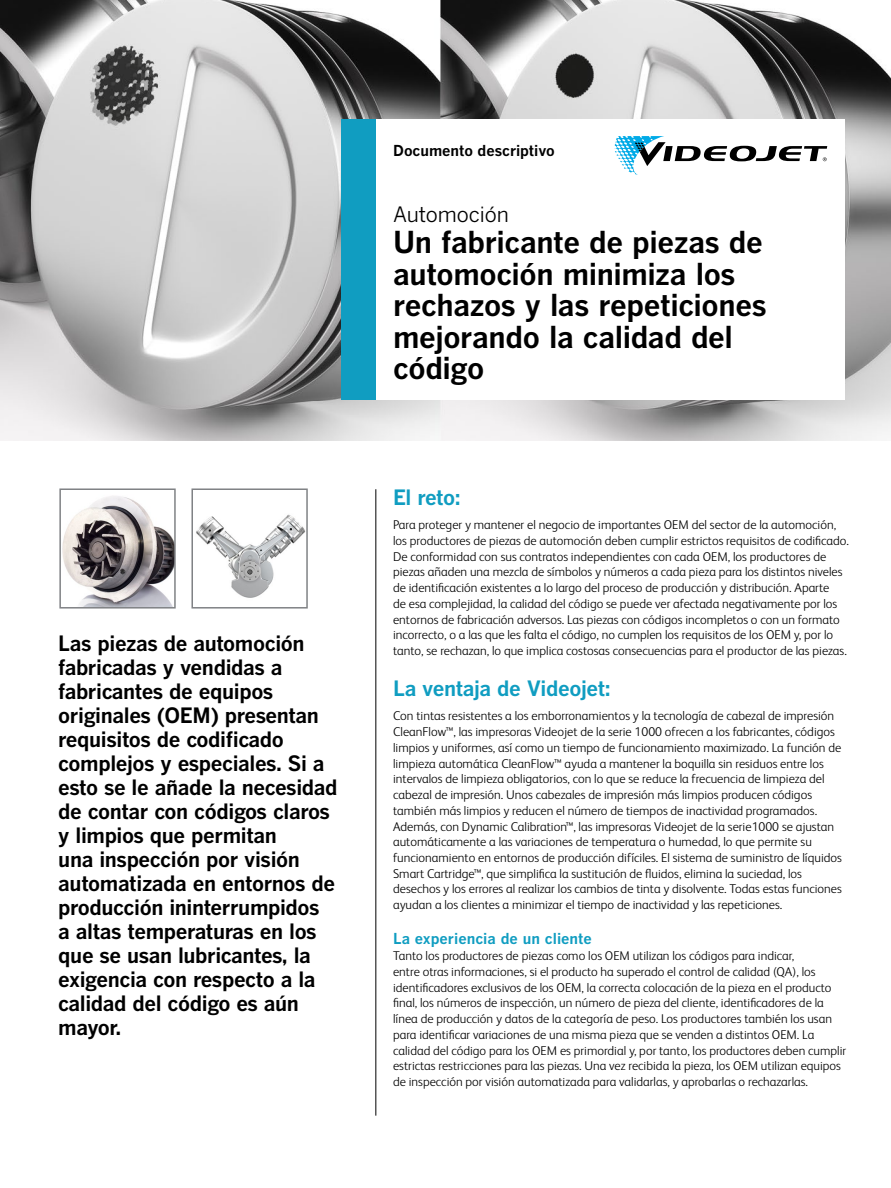
<style>
.page{position:relative;width:891px;height:1188px;background:#fff}
.page>*{position:absolute;margin:0;border:0;box-sizing:border-box;transform-origin:0 0}
.t1{font:700 30px/31.5px "Benton Gothic";letter-spacing:-.015em;color:#000}
.t2{font:700 21px/24px "Benton Gothic";letter-spacing:-.02em;color:#000}
.t3{font:700 21px "Benton Gothic";letter-spacing:-.02em;color:#109dc1}
.t4{font:21px "Benton Gothic";letter-spacing:-.005em;color:#000}
.t5{font:700 15px "Benton Gothic";color:#109dc1}
.t6{font:700 15px "Benton Gothic";letter-spacing:-.005em;color:#000}
.t7{font:300 12.75px/15.8px "FS Albert Pro";color:#000}
</style>
<div class="page">
<img style="left:0;top:0;width:891px;height:441px">
<div style="left:376px;top:119px;width:469px;height:281px;background:#fff"></div>
<div style="left:341px;top:119px;width:35px;height:281px;background:#109dc1"></div>
<svg style="left:615px;top:136px;width:212px;height:39px"></svg>
<hr style="left:375px;top:489px;width:1px;height:627px;background:#000">
<img style="left:62px;top:496px;width:111px;height:110px">
<div style="left:59px;top:488px;width:117px;height:121px;border:2px solid #808285"></div>
<img style="left:196px;top:514px;width:109px;height:84px">
<div style="left:191px;top:488px;width:117px;height:121px;border:2px solid #808285"></div>
<p class="t2" style="left:58px;top:631px;width:281px">Las piezas de automoción fabricadas y vendidas a fabricantes de equipos originales (OEM) presentan requisitos de codificado complejos y especiales. Si a esto se le añade la necesidad de contar con códigos claros y limpios que permitan<br>una inspección por visión automatizada en entornos de producción ininterrumpidos<br>a altas temperaturas en los que se usan lubricantes, la exigencia con respecto a la calidad del código es aún mayor.</p>
<p class="t6" style="left:393px;top:142px;width:163px">Documento descriptivo</p>
<h2 class="t4" style="left:393px;top:202px;width:117px">Automoción</h2>
<h1 class="t1" style="left:393px;top:227px;width:375px">Un fabricante de piezas de automoción minimiza los rechazos y las repeticiones mejorando la calidad del código</h1>
<h2 class="t3" style="left:393px;top:485px;width:69px">El reto:</h2>
<p class="t7" style="left:393px;top:516px;width:457px">Para proteger y mantener el negocio de importantes OEM del sector de la automoción, los productores de piezas de automoción deben cumplir estrictos requisitos de codificado.<br>De conformidad con sus contratos independientes con cada OEM, los productores de piezas añaden una mezcla de símbolos y números a cada pieza para los distintos niveles de identificación existentes a lo largo del proceso de producción y distribución. Aparte<br>de esa complejidad, la calidad del código se puede ver afectada negativamente por los entornos de fabricación adversos. Las piezas con códigos incompletos o con un formato incorrecto, o a las que les falta el código, no cumplen los requisitos de los OEM y, por lo tanto, se rechazan, lo que implica costosas consecuencias para el productor de las piezas.</p>
<h2 class="t3" style="left:393px;top:676px;width:219px">La ventaja de Videojet:</h2>
<p class="t7" style="left:393px;top:707px;width:450px">Con tintas resistentes a los emborronamientos y la tecnología de cabezal de impresión CleanFlow™, las impresoras Videojet de la serie 1000 ofrecen a los fabricantes, códigos limpios y uniformes, así como un tiempo de funcionamiento maximizado. La función de limpieza automática CleanFlow™ ayuda a mantener la boquilla sin residuos entre los intervalos de limpieza obligatorios, con lo que se reduce la frecuencia de limpieza del cabezal de impresión. Unos cabezales de impresión más limpios producen códigos también más limpios y reducen el número de tiempos de inactividad programados.<br>Además, con Dynamic Calibration™, las impresoras Videojet de la serie1000 se ajustan automáticamente a las variaciones de temperatura o humedad, lo que permite su funcionamiento en entornos de producción difíciles. El sistema de suministro de líquidos Smart Cartridge™, que simplifica la sustitución de fluidos, elimina la suciedad, los desechos y los errores al realizar los cambios de tinta y disolvente. Todas estas funciones ayudan a los clientes a minimizar el tiempo de inactividad y las repeticiones.</p>
<p class="t5" style="left:393px;top:930px;width:200px">La experiencia de un cliente</p>
<p class="t7" style="left:393px;top:947px;width:455px">Tanto los productores de piezas como los OEM utilizan los códigos para indicar,<br>entre otras informaciones, si el producto ha superado el control de calidad (QA), los identificadores exclusivos de los OEM, la correcta colocación de la pieza en el producto final, los números de inspección, un número de pieza del cliente, identificadores de la línea de producción y datos de la categoría de peso. Los productores también los usan para identificar variaciones de una misma pieza que se venden a distintos OEM. La calidad del código para los OEM es primordial y, por tanto, los productores deben cumplir estrictas restricciones para las piezas. Una vez recibida la pieza, los OEM utilizan equipos de inspección por visión automatizada para validarlas, y aprobarlas o rechazarlas.</p>
</div>
